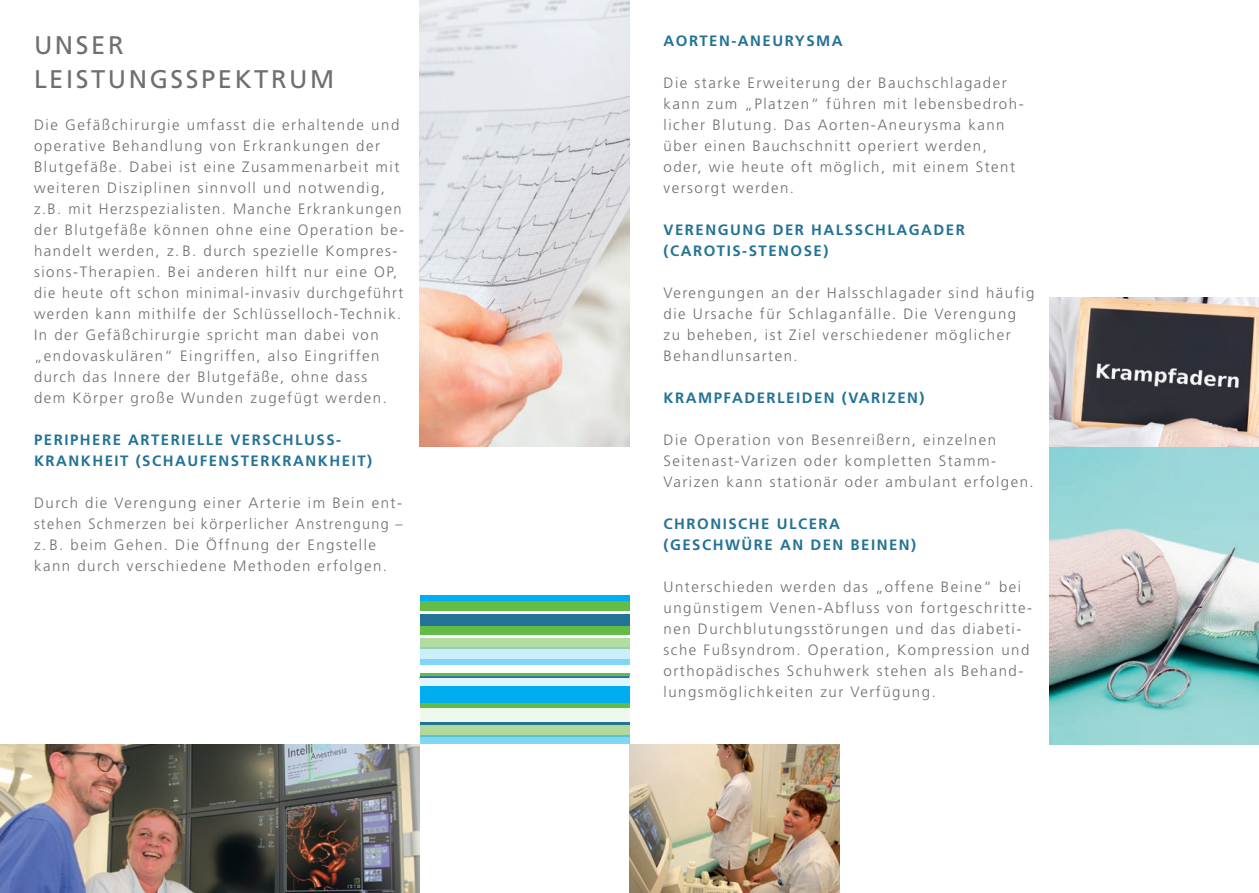
<style>
.page{position:relative;width:1259px;height:893px;background:#fff}
.page>*{position:absolute;margin:0;border:0;box-sizing:border-box;transform-origin:0 0}
.t1{font:25.5px/33.8px "Frutiger";letter-spacing:.1em;color:#6d6f71}
.t2{font:300 15px/21px "Frutiger";letter-spacing:.1em;color:#6d6f71}
.t3{font:700 15px/21px "Frutiger";letter-spacing:.1em;color:#237396}
</style>
<div class="page">
<img style="left:420px;top:0;width:209px;height:446px">
<img style="left:1049px;top:298px;width:210px;height:446px">
<div style="left:420px;top:595px;width:209px;height:7px;background:#00aeef"></div>
<div style="left:420px;top:601px;width:209px;height:10px;background:#63bc46"></div>
<svg style="left:420px;top:614px;width:209px;height:1px"></svg>
<div style="left:420px;top:615px;width:209px;height:12px;background:#237396"></div>
<div style="left:420px;top:626px;width:209px;height:9px;background:#63bc46"></div>
<div style="left:420px;top:638px;width:209px;height:10px;background:#b1dda2"></div>
<svg style="left:420px;top:647px;width:209px;height:12px;background:#c2eaee"></svg>
<div style="left:420px;top:659px;width:209px;height:6px;background:#80d6f7"></div>
<div style="left:420px;top:664px;width:209px;height:9px;background:#fff"></div>
<hr style="left:420px;top:674px;width:209px;height:2px;background:#63bc46">
<hr style="left:420px;top:676px;width:209px;height:3px;background:#237396">
<div style="left:420px;top:678px;width:209px;height:10px;background:#e2f4fd"></div>
<div style="left:420px;top:686px;width:209px;height:17px;background:#00aeef"></div>
<hr style="left:420px;top:703px;width:209px;height:4px;background:#63bc46">
<div style="left:420px;top:707px;width:209px;height:16px;background:#eff8ec"></div>
<hr style="left:420px;top:722px;width:209px;height:3px;background:#237396">
<div style="left:420px;top:725px;width:209px;height:12px;background:#b2d99c"></div>
<svg style="left:420px;top:735px;width:209px;height:9px;background:#77d1eb"></svg>
<img style="left:0;top:744px;width:420px;height:149px">
<img style="left:629px;top:744px;width:210px;height:149px">
<h1 class="t1" style="left:34px;top:28px;width:302px">UNSER<br>LEISTUNGSSPEKTRUM</h1>
<p class="t2" style="left:34px;top:114px;width:371px">Die Gefäßchirurgie umfasst die erhaltende und operative Behandlung von Erkrankungen der Blutgefäße. Dabei ist eine Zusammenarbeit mit weiteren Disziplinen sinnvoll und notwendig, z.B. mit Herzspezialisten. Manche Erkrankungen der Blutgefäße können ohne eine Operation be&shy;handelt werden, z.B. durch spezielle Kompres&shy;sions-Therapien. Bei anderen hilft nur eine OP, die heute oft schon minimal-invasiv durchgeführt werden kann mithilfe der Schlüsselloch-Technik.<br>In der Gefäßchirurgie spricht man dabei von „endovaskulären“ Eingriffen, also Eingriffen durch das Innere der Blutgefäße, ohne dass<br>dem Körper große Wunden zugefügt werden.</p>
<p class="t3" style="left:34px;top:429px;width:340px">PERIPHERE ARTERIELLE VERSCHLUSS-<br>KRANKHEIT (SCHAUFENSTERKRANKHEIT)</p>
<p class="t2" style="left:34px;top:492px;width:370px">Durch die Verengung einer Arterie im Bein ent&shy;stehen Schmerzen bei körperlicher Anstrengung – z.B. beim Gehen. Die Öffnung der Engstelle kann durch verschiedene Methoden erfolgen.</p>
<p class="t3" style="left:663px;top:30px;width:181px">AORTEN-ANEURYSMA</p>
<p class="t2" style="left:663px;top:72px;width:362px">Die starke Erweiterung der Bauchschlagader kann zum „Platzen“ führen mit lebensbedroh&shy;licher Blutung. Das Aorten-Aneurysma kann über einen Bauchschnitt operiert werden, oder, wie heute oft möglich, mit einem Stent versorgt werden.</p>
<p class="t3" style="left:663px;top:219px;width:303px">VERENGUNG DER HALSSCHLAGADER (CAROTIS-STENOSE)</p>
<p class="t2" style="left:663px;top:282px;width:372px">Verengungen an der Halsschlagader sind häufig die Ursache für Schlaganfälle. Die Verengung zu beheben, ist Ziel verschiedener möglicher Behandlunsarten.</p>
<p class="t3" style="left:663px;top:387px;width:262px">KRAMPFADERLEIDEN (VARIZEN)</p>
<p class="t2" style="left:663px;top:429px;width:372px">Die Operation von Besenreißern, einzelnen<br>Seitenast-Varizen oder kompletten Stamm-<br>Varizen kann stationär oder ambulant erfolgen.</p>
<p class="t3" style="left:663px;top:513px;width:254px">CHRONISCHE ULCERA (GESCHWÜRE AN DEN BEINEN)</p>
<p class="t2" style="left:663px;top:576px;width:370px">Unterschieden werden das „offene Beine“ bei ungünstigem Venen-Abfluss von fortgeschritte&shy;nen Durchblutungsstörungen und das diabeti&shy;sche Fußsyndrom. Operation, Kompression und orthopädisches Schuhwerk stehen als Behand&shy;lungsmöglichkeiten zur Verfügung.</p>
</div>
